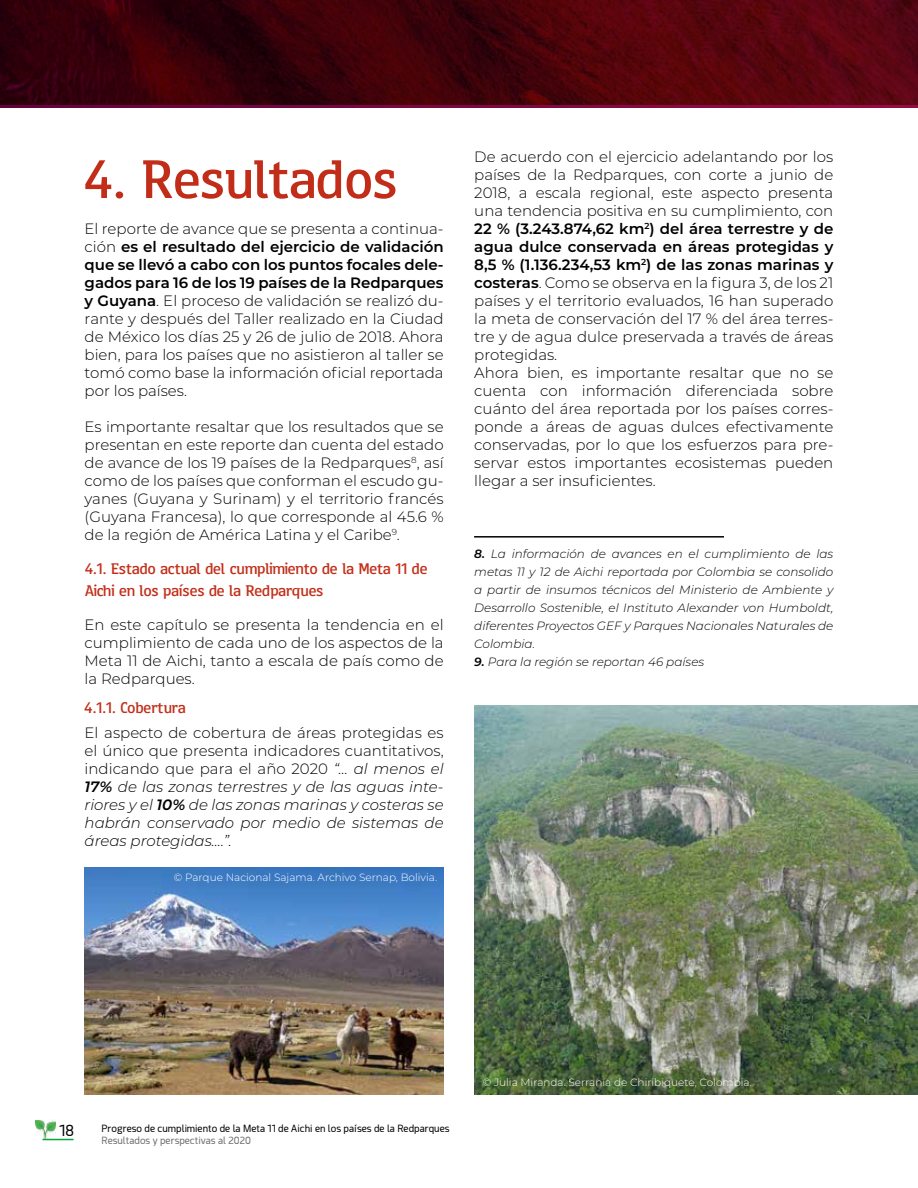
<style>
.page{position:relative;width:918px;height:1188px;background:#fff}
.page>*{position:absolute;margin:0;border:0;box-sizing:border-box;transform-origin:0 0}
.t1{font:63px "Eirik Raude";color:#c12d18}
.t2{font:18px/21.6px "Eirik Raude";color:#c22e19}
.t3{font:300 15px/18px "Montserrat";color:#000;text-align:justify}
.t4{font:italic 300 15px/18px "Montserrat";color:#000;text-align:justify}
.t5{font:15px "Acephimere";color:#000}
.t6{font:italic 300 12px/18px "Montserrat";color:#000;text-align:justify}
.t7{font:300 10.5px "Montserrat";color:#fff}
.t8{font:9.75px "Acephimere";color:#000}
.t9{font:9.75px "Acephimere";color:#706f6f}
.s1{font-weight:600}
.s2{font-style:normal}
</style>
<div class="page">
<img style="left:35px;top:1119px;width:21px;height:21px">
<hr style="left:43px;top:1139px;width:31px;height:1px;background:#0aa43c">
<img style="left:85px;top:867px;width:358px;height:227px">
<svg style="left:0;top:0;width:918px;height:107px"></svg>
<hr style="left:474px;top:536px;width:250px;height:2px;background:#000">
<img style="left:475px;top:706px;width:443px;height:388px">
<h1 class="t1" style="left:85px;top:139px;width:314px">4. Resultados</h1>
<p class="t3" style="left:85px;top:219px;width:361px">El reporte de avance que se presenta a continua&shy;ción <span class="s1">es el resultado del ejercicio de validación que se llevó a cabo con los puntos focales dele&shy;gados para 16 de los 19 países de la Redparques y Guyana</span>. El proceso de validación se realizó du&shy;rante y después del Taller realizado en la Ciudad de México los días 25 y 26 de julio de 2018. Ahora bien, para los países que no asistieron al taller se tomó como base la información oficial reportada por los países.</p>
<p class="t3" style="left:85px;top:417px;width:361px">Es importante resaltar que los resultados que se presentan en este reporte dan cuenta del estado de avance de los 19 países de la Redparques<sup>8</sup>, así como de los países que conforman el escudo gu&shy;yanes (Guyana y Surinam) y el territorio francés (Guyana Francesa), lo que corresponde al 45.6 % de la región de América Latina y el Caribe<sup>9</sup>.</p>
<p class="t2" style="left:85px;top:557px;width:344px">4.1. Estado actual del cumplimiento de la Meta 11 de<br>Aichi en los países de la Redparques</p>
<p class="t3" style="left:85px;top:615px;width:361px">En este capítulo se presenta la tendencia en el cumplimiento de cada uno de los aspectos de la Meta 11 de Aichi, tanto a escala de país como de la Redparques.</p>
<p class="t4" style="left:85px;top:723px;width:361px"><span class="s2">El aspecto de cobertura de áreas protegidas es el único que presenta indicadores cuantitativos, indicando que para el año 2020</span> “… al menos el <span class="s1">17%</span> de las zonas terrestres y de las aguas inte&shy;riores y el <span class="s1">10%</span> de las zonas marinas y costeras se habrán conservado por medio de sistemas de áreas protegidas….”.</p>
<p class="t2" style="left:85px;top:696px;width:102px">4.1.1. Cobertura</p>
<p class="t7" style="left:174px;top:870px;width:265px">© Parque Nacional Sajama. Archivo Sernap, Bolivia.</p>
<p class="t3" style="left:474px;top:147px;width:361px;text-align:left">De acuerdo con el ejercicio adelantando por los países de la Redparques, con corte a junio de 2018, a escala regional, este aspecto presenta una tendencia positiva en su cumplimiento, con <span class="s1">22 % (3.243.874,62 km</span><sup>2</sup><span class="s1">) del área terrestre y de agua dulce conservada en áreas protegidas y 8,5 % (1.136.234,53 km</span><sup>2</sup><span class="s1">) de las zonas marinas y costeras</span>. Como se observa en la figura 3, de los 21 países y el territorio evaluados, 16 han superado la meta de conservación del 17 % del área terres&shy;tre y de agua dulce preservada a través de áreas protegidas.<br>Ahora bien, es importante resaltar que no se cuenta con información diferenciada sobre cuánto del área reportada por los países corres&shy;ponde a áreas de aguas dulces efectivamente conservadas, por lo que los esfuerzos para pre&shy;servar estos importantes ecosistemas pueden llegar a ser insuficientes.</p>
<p class="t6" style="left:474px;top:544px;width:361px"><span class="s1">8.</span> La información de avances en el cumplimiento de las metas 11 y 12 de Aichi reportada por Colombia se consolido a partir de insumos técnicos del Ministerio de Ambiente y Desarrollo Sostenible, el Instituto Alexander von Humboldt, diferentes Proyectos GEF y Parques Nacionales Naturales de Colombia.</p>
<p class="t6" style="left:474px;top:652px;width:231px"><span class="s1">9.</span> Para la región se reportan 46 países</p>
<p class="t5" style="left:59px;top:1121px;width:16px">18</p>
<p class="t8" style="left:102px;top:1122px;width:349px">Progreso de cumplimiento de la Meta 11 de Aichi en los países de la Redparques</p>
<p class="t9" style="left:102px;top:1134px;width:151px">Resultados y perspectivas al 2020</p>
<p class="t7" style="left:483px;top:1075px;width:270px">© Julia Miranda. Serranía de Chiribiquete, Colombia.</p>
</div>
